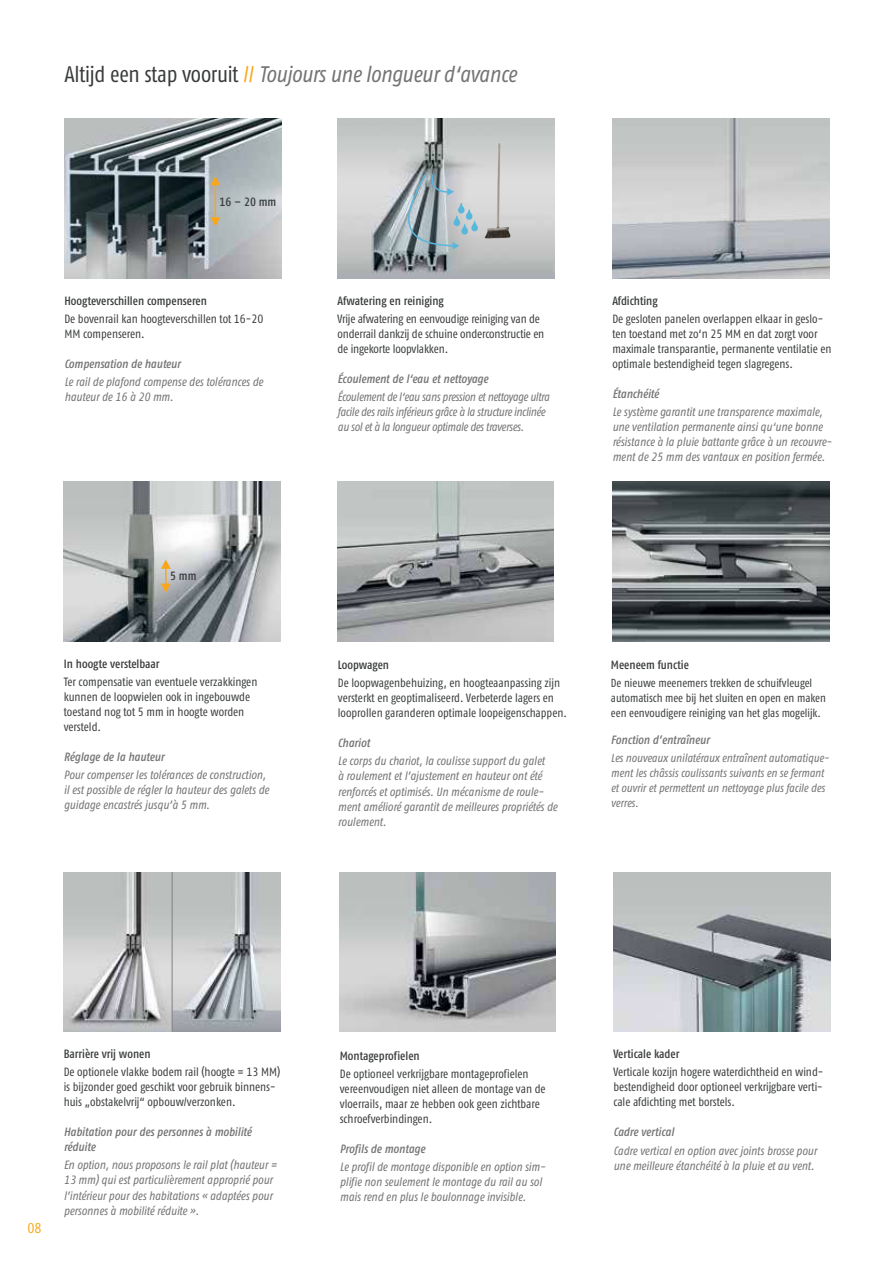
<style>
.page{position:relative;width:893px;height:1263px;background:#fff}
.page>*{position:absolute;margin:0;border:0;box-sizing:border-box;transform-origin:0 0}
.t1{font:italic 22.5px "Fago Co Regular Tf";letter-spacing:-.015em;color:#757374}
.t2{font:14.25px "Fago Co Regular Tf";color:#faa61a}
.t3{font:12px/15px "Fago Co Regular Tf";letter-spacing:-.005em;color:#3a3c3c}
.t4{font:italic 12px/15px "Fago Co Regular Tf";color:#757374}
.t5{font:italic 12px/15px "Fago Co Med Tf";color:#757374}
.t6{font:12px "Fago Co Med Tf";color:#3a3c3c}
.t7{font:italic 12px/15px "Fago Co Regular Tf";letter-spacing:-.02em;color:#757374}
.t8{font:italic 11.7px/15px "Fago Co Regular Tf";color:#757374}
.t9{font:11.7px/15px "Fago Co Regular Tf";color:#3a3c3c}
.s1{font-style:normal;color:#3a3c3c}
.s2{font-style:normal;color:#faa61a}
</style>
<div class="page">
<img style="left:64px;top:872px;width:217px;height:159px">
<hr style="left:172px;top:872px;width:1px;height:159px;background:#808285">
<img style="left:338px;top:119px;width:216px;height:159px">
<svg style="left:383px;top:173px;width:95px;height:76px;background:#a8b4ba"></svg>
<img style="left:613px;top:872px;width:217px;height:159px">
<img style="left:64px;top:482px;width:217px;height:159px">
<hr style="left:165px;top:566px;width:2px;height:20px;background:#faa61a">
<svg style="left:160px;top:558px;width:12px;height:12px"></svg>
<svg style="left:160px;top:582px;width:12px;height:12px"></svg>
<img style="left:64px;top:119px;width:217px;height:159px">
<hr style="left:215px;top:184px;width:1px;height:37px;background:#faa61a">
<svg style="left:209px;top:175px;width:12px;height:12px"></svg>
<svg style="left:210px;top:216px;width:12px;height:12px"></svg>
<img style="left:612px;top:119px;width:217px;height:159px">
<img style="left:485px;top:143px;width:13px;height:96px">
<img style="left:339px;top:872px;width:217px;height:160px">
<img style="left:338px;top:482px;width:216px;height:159px">
<img style="left:613px;top:482px;width:217px;height:159px">
<h1 class="t1" style="left:64px;top:62px;width:454px"><span class="s1">Altijd een stap vooruit</span> <span class="s2">//</span> Toujours une longueur d‘avance</h1>
<p class="t6" style="left:220px;top:194px;width:58px">16 – 20 mm</p>
<p class="t6" style="left:64px;top:294px;width:144px">Hoogteverschillen compenseren</p>
<p class="t3" style="left:64px;top:311px;width:201px">De bovenrail kan hoogteverschillen tot 16-20<br>MM compenseren.</p>
<p class="t5" style="left:64px;top:356px;width:118px">Compensation de hauteur</p>
<p class="t4" style="left:64px;top:374px;width:200px">Le rail de plafond compense des tolérances de hauteur de 16 à 20 mm.</p>
<p class="t6" style="left:170px;top:569px;width:28px">5 mm</p>
<p class="t6" style="left:64px;top:657px;width:97px">In hoogte verstelbaar</p>
<p class="t3" style="left:64px;top:674px;width:195px">Ter compensatie van eventuele verzakkingen kunnen de loopwielen ook in ingebouwde toestand nog tot 5 mm in hoogte worden versteld.</p>
<p class="t5" style="left:64px;top:749px;width:102px">Réglage de la hauteur</p>
<p class="t4" style="left:64px;top:767px;width:207px">Pour compenser les tolérances de construction, il est possible de régler la hauteur des galets de guidage encastrés jusqu’à 5 mm.</p>
<p class="t6" style="left:337px;top:294px;width:108px">Afwatering en reiniging</p>
<p class="t3" style="left:337px;top:311px;width:208px">Vrije afwatering en eenvoudige reiniging van de onderrail dankzij de schuine onderconstructie en de ingekorte loopvlakken.</p>
<p class="t5" style="left:337px;top:371px;width:152px">Écoulement de l‘eau et nettoyage</p>
<p class="t7" style="left:338px;top:389px;width:213px">Écoulement de l‘eau sans pression et nettoyage ultra facile des rails inférieurs grâce à la structure inclinée au sol et à la longueur optimale des traverses.</p>
<p class="t6" style="left:338px;top:658px;width:53px">Loopwagen</p>
<p class="t3" style="left:338px;top:676px;width:231px">De loopwagenbehuizing, en hoogteaanpassing zijn versterkt en geoptimaliseerd. Verbeterde lagers en looprollen garanderen optimale loopeigenschappen.</p>
<p class="t5" style="left:338px;top:736px;width:34px">Chariot</p>
<p class="t4" style="left:338px;top:754px;width:221px">Le corps du chariot, la coulisse support du galet<br>à roulement et l’ajustement en hauteur ont été renforcés et optimisés. Un mécanisme de roule&shy;ment amélioré garantit de meilleures propriétés de roulement.</p>
<p class="t6" style="left:612px;top:294px;width:47px">Afdichting</p>
<p class="t3" style="left:612px;top:311px;width:221px">De gesloten panelen overlappen elkaar in geslo&shy;ten toestand met zo‘n 25 MM en dat zorgt voor maximale transparantie, permanente ventilatie en optimale bestendigheid tegen slagregens.</p>
<p class="t5" style="left:612px;top:386px;width:48px">Étanchéité</p>
<p class="t4" style="left:612px;top:404px;width:221px">Le système garantit une transparence maximale, une ventilation permanente ainsi qu‘une bonne résistance à la pluie battante grâce à un recouvre&shy;ment de 25 mm des vantaux en position fermée.</p>
<p class="t6" style="left:611px;top:658px;width:79px">Meeneem functie</p>
<p class="t9" style="left:611px;top:676px;width:216px">De nieuwe meenemers trekken de schuifvleugel automatisch mee bij het sluiten en open en maken een eenvoudigere reiniging van het glas mogelijk.</p>
<p class="t5" style="left:611px;top:733px;width:100px">Fonction d’entraîneur</p>
<p class="t8" style="left:611px;top:751px;width:220px">Les nouveaux unilatéraux entraînent automatique&shy;ment les châssis coulissants suivants en se fermant et ouvrir et permettent un nettoyage plus facile des verres.</p>
<p class="t2" style="left:28px;top:1220px;width:16px">08</p>
<p class="t6" style="left:64px;top:1047px;width:88px">Barrière vrij wonen</p>
<p class="t3" style="left:64px;top:1065px;width:218px">De optionele vlakke bodem rail (hoogte = 13 MM) is bijzonder goed geschikt voor gebruik binnens&shy;huis „obstakelvrij“ opbouw/verzonken.</p>
<p class="t5" style="left:64px;top:1124px;width:189px">Habitation pour des personnes à mobilité réduite</p>
<p class="t4" style="left:64px;top:1158px;width:215px">En option, nous proposons le rail plat (hauteur = 13 mm) qui est particulièrement approprié pour l’intérieur pour des habitations « adaptées pour personnes à mobilité réduite ».</p>
<p class="t6" style="left:340px;top:1049px;width:81px">Montageprofielen</p>
<p class="t3" style="left:340px;top:1066px;width:207px">De optioneel verkrijgbare montageprofielen vereenvoudigen niet alleen de montage van de vloerrails, maar ze hebben ook geen zichtbare schroefverbindingen.</p>
<p class="t5" style="left:340px;top:1141px;width:87px">Profils de montage</p>
<p class="t4" style="left:340px;top:1159px;width:207px">Le profil de montage disponible en option sim&shy;plifie non seulement le montage du rail au sol mais rend en plus le boulonnage invisible.</p>
<p class="t6" style="left:613px;top:1047px;width:68px">Verticale kader</p>
<p class="t3" style="left:613px;top:1065px;width:212px;text-align:justify">Verticale kozijn hogere waterdichtheid en wind&shy;bestendigheid door optioneel verkrijgbare verti&shy;cale afdichting met borstels.</p>
<p class="t5" style="left:613px;top:1125px;width:62px">Cadre vertical</p>
<p class="t4" style="left:613px;top:1143px;width:205px">Cadre vertical en option avec joints brosse pour une meilleure étanchéité à la pluie et au vent.</p>
</div>
